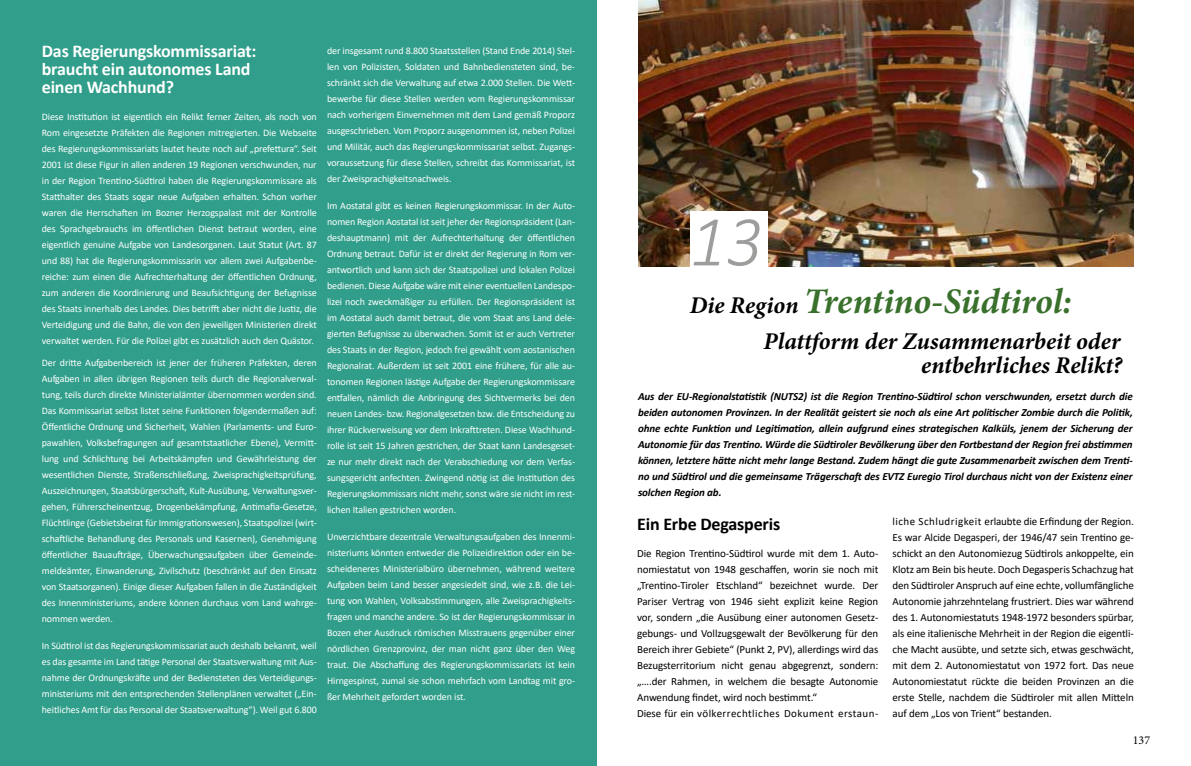
<style>
.page{position:relative;width:1191px;height:766px;background:#fff}
.page>*{position:absolute;margin:0;border:0;box-sizing:border-box;transform-origin:0 0}
.t1{font:italic 300 72px "Calibri";color:#9d9d9c}
.t2{font:italic 700 36px "Minion Pro";letter-spacing:-.005em;color:#39712c}
.t3{font:italic 700 24px/24px "Minion Pro";color:#000;text-align:right}
.t4{font:700 18px/18px "Calibri";letter-spacing:-.01em;color:#fff}
.t5{font:700 18px "Calibri";letter-spacing:-.01em;color:#000}
.t6{font:12px "Minion Pro";color:#000}
.t7{font:11px/16px "Calibri";letter-spacing:-.01em;color:#000}
.t8{font:italic 700 11px/16px "Calibri";letter-spacing:-.01em;color:#000;text-align:justify}
.t9{font:10px/16px "Calibri";letter-spacing:-.01em;color:#fff;text-align:justify}
.s1{font-size:24px;color:#000}
</style>
<div class="page">
<div style="left:0;top:0;width:596px;height:765px;background:#309e8a"></div>
<img style="left:638px;top:0;width:495px;height:266px">
<div style="left:690px;top:211px;width:77px;height:67px;background:#fff"></div>
<h3 class="t4" style="left:42px;top:42px;width:216px">Das Regierungskommissariat: braucht ein autonomes Land einen Wachhund?</h3>
<p class="t9" style="left:42px;top:108px;width:276px">Diese Institution ist eigentlich ein Relikt ferner Zeiten, als noch von Rom eingesetzte Präfekten die Regionen mitregierten. Die Webseite des Regierungskommissariats lautet heute noch auf „prefettura“. Seit 2001 ist diese Figur in allen anderen 19 Regionen verschwunden, nur in der Region Trentino-Südtirol haben die Regierungskommissare als Statthalter des Staats sogar neue Aufgaben erhalten. Schon vorher waren die Herrschaften im Bozner Herzogspalast mit der Kontrolle des Sprachgebrauchs im öffentlichen Dienst betraut worden, eine eigentlich genuine Aufgabe von Landesorganen. Laut Statut (Art. 87 und 88) hat die Regierungskommissarin vor allem zwei Aufgabenbe&shy;reiche: zum einen die Aufrechterhaltung der öffentlichen Ordnung, zum anderen die Koordinierung und Beaufsichtigung der Befugnisse des Staats innerhalb des Landes. Dies betrifft aber nicht die Justiz, die Verteidigung und die Bahn, die von den jeweiligen Ministerien direkt verwaltet werden. Für die Polizei gibt es zusätzlich auch den Quästor.</p>
<p class="t9" style="left:42px;top:354px;width:276px">Der dritte Aufgabenbereich ist jener der früheren Präfekten, deren Aufgaben in allen übrigen Regionen teils durch die Regionalverwal&shy;tung, teils durch direkte Ministerialämter übernommen worden sind.<br>Das Kommissariat selbst listet seine Funktionen folgendermaßen auf:<br>Öffentliche Ordnung und Sicherheit, Wahlen (Parlaments- und Euro&shy;pawahlen, Volksbefragungen auf gesamtstaatlicher Ebene), Vermitt&shy;lung und Schlichtung bei Arbeitskämpfen und Gewährleistung der wesentlichen Dienste, Straßenschließung, Zweisprachigkeitsprüfung, Auszeichnungen, Staatsbürgerschaft, Kult-Ausübung, Verwaltungsver&shy;gehen, Führerscheinentzug, Drogenbekämpfung, Antimafia-Gesetze, Flüchtlinge (Gebietsbeirat für Immigrationswesen), Staatspolizei (wirt&shy;schaftliche Behandlung des Personals und Kasernen), Genehmigung öffentlicher Bauaufträge, Überwachungsaufgaben über Gemeinde&shy;meldeämter, Einwanderung, Zivilschutz (beschränkt auf den Einsatz von Staatsorganen). Einige dieser Aufgaben fallen in die Zuständigkeit des Innenministeriums, andere können durchaus vom Land wahrge&shy;nommen werden.</p>
<p class="t9" style="left:42px;top:637px;width:276px">In Südtirol ist das Regierungskommissariat auch deshalb bekannt, weil es das gesamte im Land tätige Personal der Staatsverwaltung mit Aus&shy;nahme der Ordnungskräfte und der Bediensteten des Verteidigungs&shy;ministeriums mit den entsprechenden Stellenplänen verwaltet („Ein&shy;heitliches Amt für das Personal der Staatsverwaltung“). Weil gut 6.800</p>
<p class="t9" style="left:327px;top:42px;width:250px">der insgesamt rund 8.800 Staatsstellen (Stand Ende 2014) Stel&shy;len von Polizisten, Soldaten und Bahnbediensteten sind, be&shy;schränkt sich die Verwaltung auf etwa 2.000 Stellen. Die Wett&shy;bewerbe für diese Stellen werden vom Regierungskommissar nach vorherigem Einvernehmen mit dem Land gemäß Proporz ausgeschrieben. Vom Proporz ausgenommen ist, neben Polizei und Militär, auch das Regierungskommissariat selbst. Zugangs&shy;voraussetzung für diese Stellen, schreibt das Kommissariat, ist der Zweisprachigkeitsnachweis.</p>
<p class="t9" style="left:327px;top:197px;width:250px">Im Aostatal gibt es keinen Regierungskommissar. In der Auto&shy;nomen Region Aostatal ist seit jeher der Regionspräsident (Lan&shy;deshauptmann) mit der Aufrechterhaltung der öffentlichen Ordnung betraut. Dafür ist er direkt der Regierung in Rom ver&shy;antwortlich und kann sich der Staatspolizei und lokalen Polizei bedienen. Diese Aufgabe wäre mit einer eventuellen Landespo&shy;lizei noch zweckmäßiger zu erfüllen. Der Regionspräsident ist im Aostatal auch damit betraut, die vom Staat ans Land dele&shy;gierten Befugnisse zu überwachen. Somit ist er auch Vertreter des Staats in der Region, jedoch frei gewählt vom aostanischen Regionalrat. Außerdem ist seit 2001 eine frühere, für alle au&shy;tonomen Regionen lästige Aufgabe der Regierungskommissare entfallen, nämlich die Anbringung des Sichtvermerks bei den neuen Landes- bzw. Regionalgesetzen bzw. die Entscheidung zu ihrer Rückverweisung vor dem Inkrafttreten. Diese Wachhund&shy;rolle ist seit 15 Jahren gestrichen, der Staat kann Landesgeset&shy;ze nur mehr direkt nach der Verabschiedung vor dem Verfas&shy;sungsgericht anfechten. Zwingend nötig ist die Institution des Regierungskommissars nicht mehr, sonst wäre sie nicht im rest&shy;lichen Italien gestrichen worden.</p>
<p class="t9" style="left:327px;top:528px;width:250px">Unverzichtbare dezentrale Verwaltungsaufgaben des Innenmi&shy;nisteriums könnten entweder die Polizeidirektion oder ein be&shy;scheideneres Ministerialbüro übernehmen, während weitere Aufgaben beim Land besser angesiedelt sind, wie z.B. die Lei&shy;tung von Wahlen, Volksabstimmungen, alle Zweisprachigkeits&shy;fragen und manche andere. So ist der Regierungskommissar in Bozen eher Ausdruck römischen Misstrauens gegenüber einer nördlichen Grenzprovinz, der man nicht ganz über den Weg traut. Die Abschaffung des Regierungskommissariats ist kein Hirngespinst, zumal sie schon mehrfach vom Landtag mit gro&shy;ßer Mehrheit gefordert worden ist.</p>
<h1 class="t1" style="left:690px;top:197px;width:75px">13</h1>
<h2 class="t2" style="left:690px;top:275px;width:384px"><span class="s1">Die Region</span> Trentino-Südtirol:</h2>
<h3 class="t3" style="left:763px;top:328px;width:360px">Plattform der Zusammenarbeit oder entbehrliches Relikt?</h3>
<p class="t8" style="left:638px;top:388px;width:496px">Aus der EU-Regionalstatistik (NUTS2) ist die Region Trentino-Südtirol schon verschwunden, ersetzt durch die beiden autonomen Provinzen. In der Realität geistert sie noch als eine Art politischer Zombie durch die Politik, ohne echte Funktion und Legitimation, allein aufgrund eines strategischen Kalküls, jenem der Sicherung der Autonomie für das Trentino. Würde die Südtiroler Bevölkerung über den Fortbestand der Region frei abstimmen können, letztere hätte nicht mehr lange Bestand. Zudem hängt die gute Zusammenarbeit zwischen dem Trenti&shy;no und Südtirol und die gemeinsame Trägerschaft des EVTZ Euregio Tirol durchaus nicht von der Existenz einer solchen Region ab.</p>
<h3 class="t5" style="left:637px;top:511px;width:145px">Ein Erbe Degasperis</h3>
<p class="t7" style="left:637px;top:545px;width:243px">Die Region Trentino-Südtirol wurde mit dem 1. Auto&shy;nomiestatut von 1948 geschaffen, worin sie noch mit „Trentino-Tiroler Etschland“ bezeichnet wurde. Der Pariser Vertrag von 1946 sieht explizit keine Region vor, sondern „die Ausübung einer autonomen Gesetz&shy;gebungs- und Vollzugsgewalt der Bevölkerung für den Bereich ihrer Gebiete“ (Punkt 2, PV), allerdings wird das Bezugsterritorium nicht genau abgegrenzt, sondern: „….der Rahmen, in welchem die besagte Autonomie Anwendung findet, wird noch bestimmt.“<br>Diese für ein völkerrechtliches Dokument erstaun-</p>
<p class="t7" style="left:892px;top:513px;width:243px;text-align:justify">liche Schludrigkeit erlaubte die Erfindung der Region.<br>Es war Alcide Degasperi, der 1946/47 sein Trentino ge&shy;schickt an den Autonomiezug Südtirols ankoppelte, ein Klotz am Bein bis heute. Doch Degasperis Schachzug hat den Südtiroler Anspruch auf eine echte, vollumfängliche Autonomie jahrzehntelang frustriert. Dies war während des 1. Autonomiestatuts 1948-1972 besonders spürbar, als eine italienische Mehrheit in der Region die eigentli&shy;che Macht ausübte, und setzte sich, etwas geschwächt, mit dem 2. Autonomiestatut von 1972 fort. Das neue Autonomiestatut rückte die beiden Provinzen an die erste Stelle, nachdem die Südtiroler mit allen Mitteln auf dem „Los von Trient“ bestanden.</p>
<p class="t6" style="left:1132px;top:731px;width:19px">137</p>
</div>
